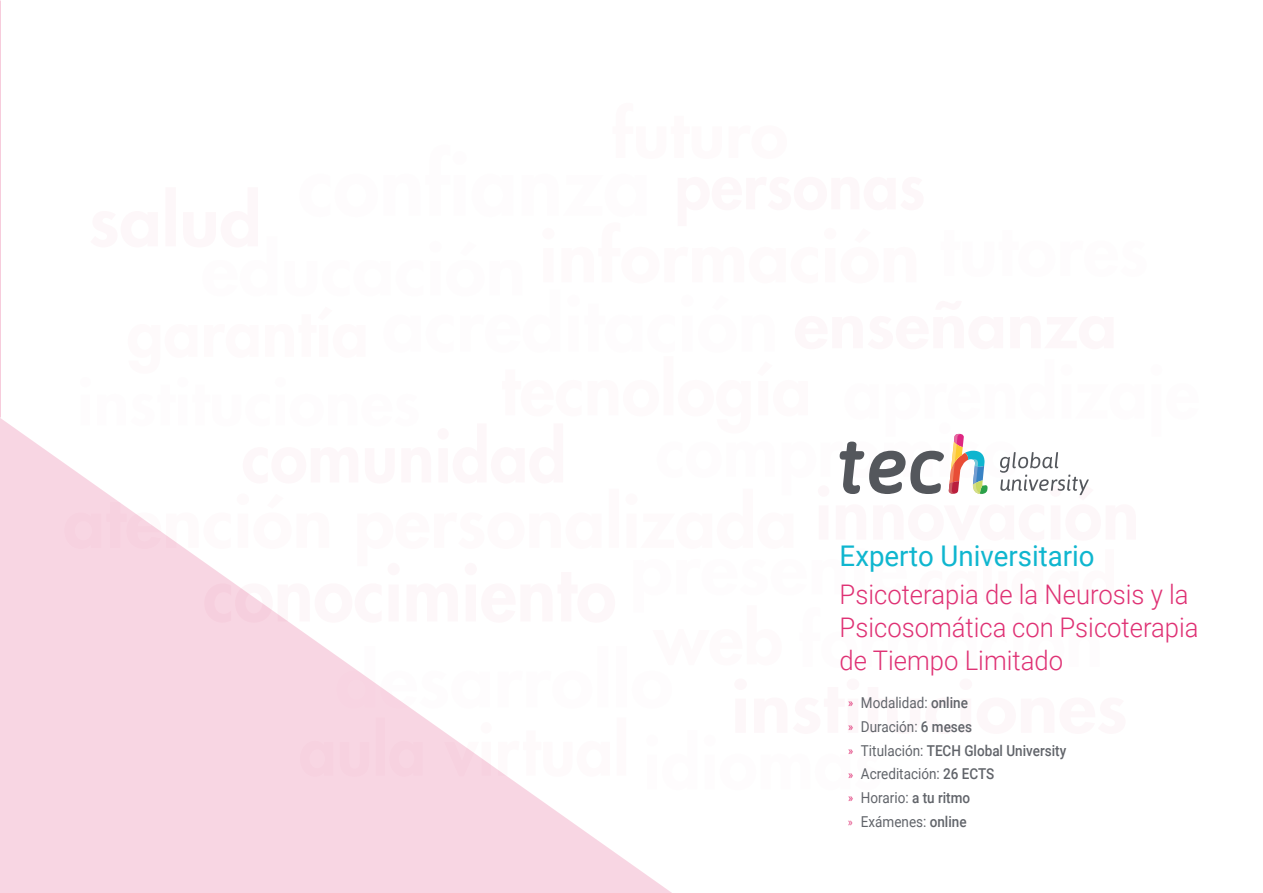
<style>
.page{position:relative;width:1263px;height:893px;background:#fff}
.page>*{position:absolute;margin:0;border:0;box-sizing:border-box;transform-origin:0 0}
.t1{font:28.5px "Roboto";color:#0fb6cf}
.t2{font:300 27px/33px "Roboto";color:#df3174;scale:.95 1}
.t3{font:15px/23.7px "Roboto";color:#61646a;scale:.9 1}
.s1{font-size:12px;color:#df3174}
.s2{font-weight:500}
.s3{font-family:"Myriad Pro";font-size:12px;color:#df3174}
</style>
<div class="page">
<svg style="left:0;top:418px;width:672px;height:475px;background:#f8d9e5"></svg>
<svg style="left:64px;top:418px;width:1025px;height:372px"></svg>
<h1 class="t1" style="left:840px;top:536px;width:256px">Experto Universitario</h1>
<h2 class="t2" style="left:840px;top:577px;width:379px">Psicoterapia de la Neurosis y la<br>Psicosomática con Psicoterapia de Tiempo Limitado</h2>
<p class="t3" style="left:848px;top:690px;width:244px"><span class="s1">»</span> Modalidad: <span class="s2">online<br></span><span class="s1">»</span> Duración: <span class="s2">6 meses<br></span><span class="s1">»</span> Titulación: <span class="s2">TECH Global University </span><span class="s1">»</span> Acreditación: <span class="s2">26 ECTS<br></span><span class="s1">»</span> Horario: <span class="s2">a tu ritmo<br></span><span class="s3">»</span> Exámenes: <span class="s2">online</span></p>
</div>
